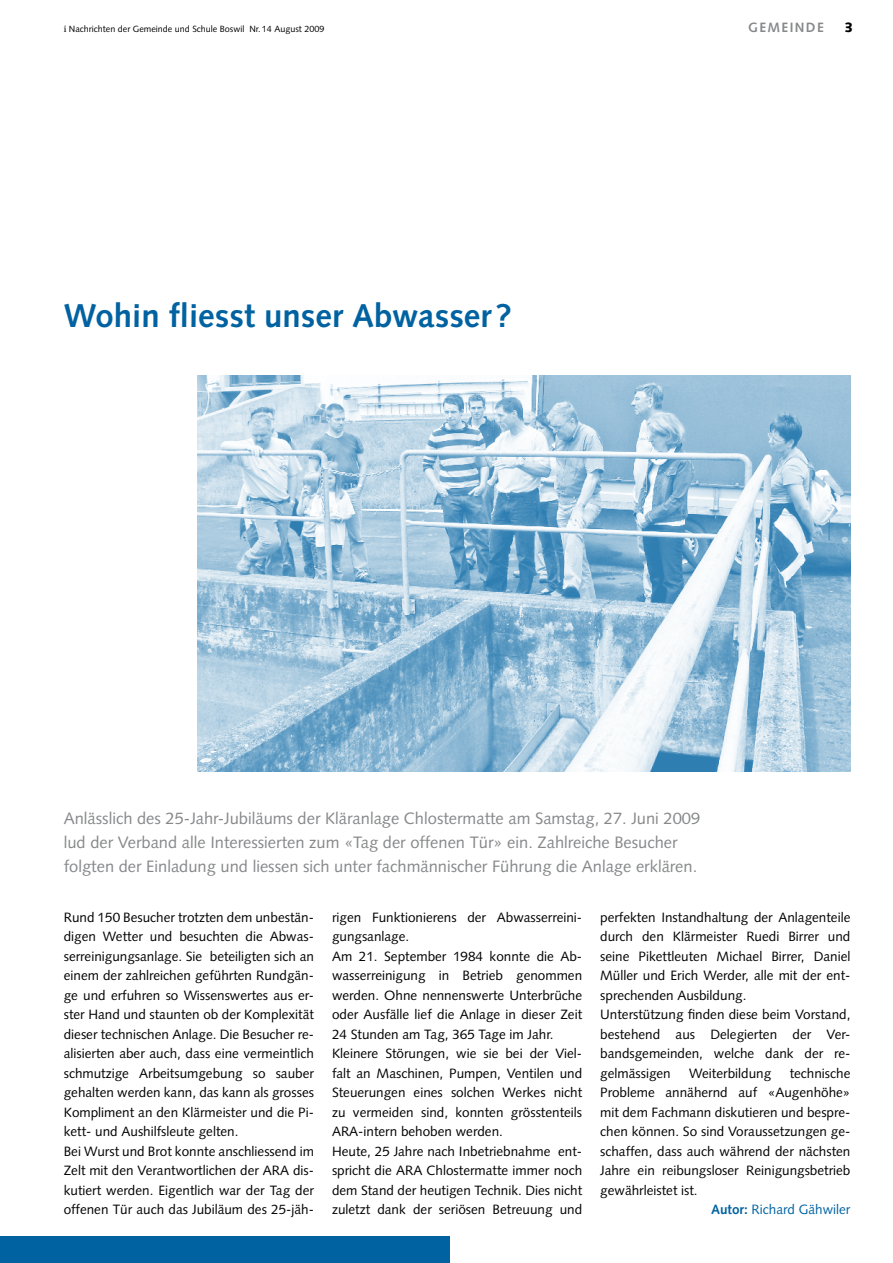
<style>
.page{position:relative;width:893px;height:1263px;background:#fff}
.page>*{position:absolute;margin:0;border:0;box-sizing:border-box;transform-origin:0 0}
.t1{font:700 33px "Syntax";color:#0062a1}
.t2{font:16.5px/24px "Syntax";color:#87888a}
.t3{font:13.5px/19.5px "Syntax";color:#000}
.t4{font:13.5px "Syntax";color:#0062a1}
.t5{font:700 13.5px "Syntax";letter-spacing:.1em;color:#87888a}
.t6{font:900 13.5px "Syntax";color:#000}
.t7{font:9px "Syntax";color:#000}
.s1{font-family:"Utopia"}
.s2{font-weight:700}
</style>
<div class="page">
<div style="left:0;top:1236px;width:449px;height:27px;background:#0062a1"></div>
<img style="left:198px;top:376px;width:652px;height:396px">
<p class="t7" style="left:64px;top:24px;width:262px"><span class="s1">i</span> Nachrichten der Gemeinde und Schule Boswil Nr.14 August 2009</p>
<p class="t5" style="left:748px;top:20px;width:77px">GEMEINDE</p>
<p class="t6" style="left:844px;top:20px;width:10px">3</p>
<h1 class="t1" style="left:64px;top:297px;width:450px">Wohin fliesst unser Abwasser ?</h1>
<p class="t2" style="left:64px;top:806px;width:638px">Anlässlich des 25-Jahr-Jubiläums der Kläranlage Chlostermatte am Samstag, 27. Juni 2009 lud der Verband alle Interessierten zum «Tag der offenen Tür» ein. Zahlreiche Besucher folgten der Einladung und liessen sich unter fachmännischer Führung die Anlage erklären.</p>
<p class="t3" style="left:64px;top:907px;width:252px">Rund 150 Besucher trotzten dem unbestän&shy;digen Wetter und besuchten die Abwas&shy;serreinigungsanlage. Sie beteiligten sich an einem der zahlreichen geführten Rundgän&shy;ge und erfuhren so Wissenswertes aus er&shy;ster Hand und staunten ob der Komplexität dieser technischen Anlage. Die Besucher re&shy;alisierten aber auch, dass eine vermeintlich schmutzige Arbeitsumgebung so sauber gehalten werden kann, das kann als grosses Kompliment an den Klärmeister und die Pi&shy;kett- und Aushilfsleute gelten.<br>Bei Wurst und Brot konnte anschliessend im Zelt mit den Verantwortlichen der ARA dis&shy;kutiert werden. Eigentlich war der Tag der offenen Tür auch das Jubiläum des 25-jäh-</p>
<p class="t3" style="left:332px;top:907px;width:252px">rigen Funktionierens der Abwasserreini&shy;gungsanlage.<br>Am 21. September 1984 konnte die Ab&shy;wasserreinigung in Betrieb genommen werden. Ohne nennenswerte Unterbrüche oder Ausfälle lief die Anlage in dieser Zeit 24 Stunden am Tag, 365 Tage im Jahr.<br>Kleinere Störungen, wie sie bei der Viel&shy;falt an Maschinen, Pumpen, Ventilen und Steuerungen eines solchen Werkes nicht zu vermeiden sind, konnten grösstenteils ARA-intern behoben werden.<br>Heute, 25 Jahre nach Inbetriebnahme ent&shy;spricht die ARA Chlostermatte immer noch dem Stand der heutigen Technik. Dies nicht zuletzt dank der seriösen Betreuung und</p>
<p class="t3" style="left:600px;top:907px;width:252px">perfekten Instandhaltung der Anlagenteile durch den Klärmeister Ruedi Birrer und seine Pikettleuten Michael Birrer, Daniel Müller und Erich Werder, alle mit der ent&shy;sprechenden Ausbildung.<br>Unterstützung finden diese beim Vorstand, bestehend aus Delegierten der Ver&shy;bandsgemeinden, welche dank der re&shy;gelmässigen</p>
<p class="t3" style="left:689px;top:1063px;width:84px">Weiterbildung</p>
<p class="t3" style="left:790px;top:1063px;width:62px">technische</p>
<p class="t3" style="left:600px;top:1083px;width:252px">Probleme annähernd auf «Augenhöhe»</p>
<p class="t3" style="left:600px;top:1102px;width:252px">mit dem Fachmann diskutieren und bespre-</p>
<p class="t3" style="left:600px;top:1122px;width:252px">chen können. So sind Voraussetzungen ge-</p>
<p class="t3" style="left:600px;top:1141px;width:252px">schaffen, dass auch während der nächsten</p>
<p class="t3" style="left:600px;top:1161px;width:252px">Jahre ein reibungsloser Reinigungsbetrieb</p>
<p class="t3" style="left:600px;top:1180px;width:99px">gewährleistet ist.</p>
<p class="t4" style="left:711px;top:1201px;width:141px"><span class="s2">Autor:</span> Richard Gähwiler</p>
</div>
